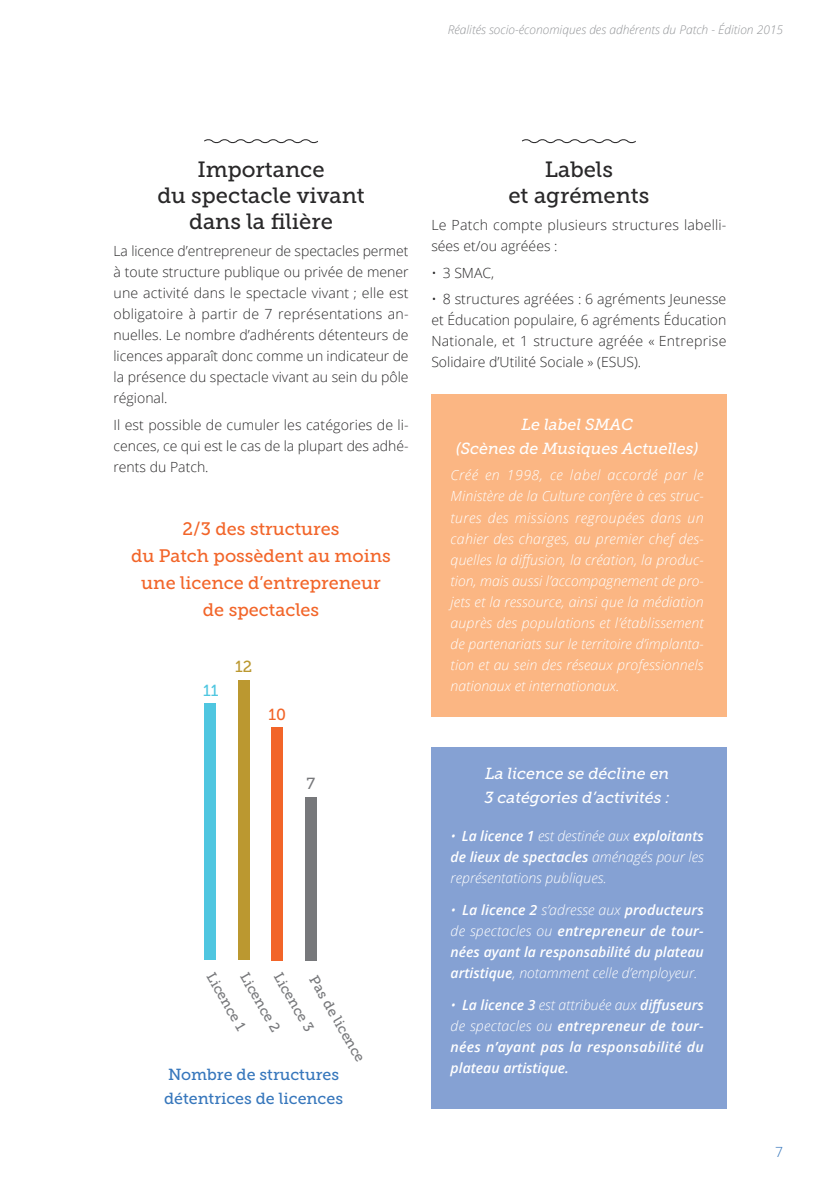
<style>
.page{position:relative;width:840px;height:1191px;background:#fff}
.page>*{position:absolute;margin:0;border:0;box-sizing:border-box;transform-origin:0 0}
.t1{font:22px/26px "Museo Slab 500";color:#292829;text-align:center}
.t2{font:18px/27px "Museo Slab 500";color:#f26529;text-align:center}
.t3{font:italic 16px/24px "Museo Slab 500";color:#fff}
.t4{font:16px/24px "Museo Slab 500";color:#3777bc}
.t5{font:16px "Museo Slab 500";color:#4fc6e0}
.t6{font:16px "Museo Slab 500";color:#bb9830}
.t7{font:16px "Museo Slab 500";color:#f26529}
.t8{font:16px "Museo Slab 500";color:#77787b}
.t9{font:300 14px/21px "Open Sans";color:#292829;text-align:justify}
.t10{font:italic 300 14px/21px "Open Sans";color:#fff;text-align:justify}
.t11{font:italic 600 14px/21px "Open Sans";color:#fff;text-align:justify}
.t12{font:14px "Museo Slab 500";color:#77787b}
.t13{font:300 14px "Open Sans";color:#3777bc}
.t14{font:italic 300 12px "Open Sans";color:#939598}
.s1{font-weight:600}
.s2{font-weight:300}
</style>
<div class="page">
<div style="left:431px;top:747px;width:295px;height:362px;background:#85a1d3"></div>
<div style="left:431px;top:394px;width:295px;height:323px;background:#fbb683"></div>
<svg style="left:204px;top:139px;width:114px;height:5px"></svg>
<svg style="left:522px;top:139px;width:114px;height:5px"></svg>
<div style="left:305px;top:797px;width:12px;height:163px;background:#77787b"></div>
<div style="left:271px;top:727px;width:12px;height:233px;background:#f26529"></div>
<div style="left:237px;top:680px;width:12px;height:280px;background:#bb9830"></div>
<div style="left:204px;top:703px;width:12px;height:257px;background:#4fc6e0"></div>
<p class="t14" style="left:447px;top:21px;width:337px">Réalités socio-économiques des adhérents du Patch - Édition 2015</p>
<h1 class="t1" style="left:157px;top:157px;width:209px">Importance<br>du spectacle vivant dans la filière</h1>
<p class="t9" style="left:113px;top:240px;width:296px">La licence d’entrepreneur de spectacles permet à toute structure publique ou privée de mener une activité dans le spectacle vivant ; elle est obligatoire à partir de 7 représentations an&shy;nuelles. Le nombre d’adhérents détenteurs de licences apparaît donc comme un indicateur de la présence du spectacle vivant au sein du pôle régional.</p>
<p class="t9" style="left:113px;top:414px;width:296px">Il est possible de cumuler les catégories de li&shy;cences, ce qui est le cas de la plupart des adhé&shy;rents du Patch.</p>
<p class="t2" style="left:131px;top:515px;width:261px">2/3 des structures<br>du Patch possèdent au moins une licence d’entrepreneur de spectacles</p>
<p class="t5" style="left:203px;top:682px;width:17px">11</p>
<p class="t6" style="left:235px;top:657px;width:19px">12</p>
<p class="t7" style="left:268px;top:705px;width:19px">10</p>
<p class="t8" style="left:306px;top:775px;width:10px">7</p>
<p class="t12" style="left:217px;top:970px;width:66px;rotate:60deg">Licence 1</p>
<p class="t12" style="left:250px;top:970px;width:67px;rotate:60deg">Licence 2</p>
<p class="t12" style="left:284px;top:970px;width:67px;rotate:60deg">Licence 3</p>
<p class="t12" style="left:319px;top:973px;width:98px;rotate:60deg">Pas de licence</p>
<p class="t4" style="left:164px;top:1063px;width:180px">Nombre de structures détentrices de licences</p>
<h1 class="t1" style="left:508px;top:157px;width:142px">Labels<br>et agréments</h1>
<p class="t9" style="left:431px;top:214px;width:296px">Le Patch compte plusieurs structures labelli&shy;sées et/ou agréées :</p>
<p class="t9" style="left:431px;top:262px;width:64px">• 3 SMAC,</p>
<p class="t9" style="left:431px;top:288px;width:296px">• 8 structures agréées : 6 agréments Jeunesse et Éducation populaire, 6 agréments Éducation Nationale, et 1 structure agréée « Entreprise Solidaire d’Utilité Sociale » (ESUS).</p>
<p class="t3" style="left:455px;top:412px;width:244px;text-align:center">Le label SMAC<br>(Scènes de Musiques Actuelles)</p>
<p class="t10" style="left:450px;top:464px;width:254px">Créé en 1998, ce label accordé par le Ministère de la Culture confère à ces struc&shy;tures des missions regroupées dans un cahier des charges, au premier chef des&shy;quelles la diffusion, la création, la produc&shy;tion, mais aussi l’accompagnement de pro&shy;jets et la ressource, ainsi que la médiation auprès des populations et l’établissement de partenariats sur le territoire d’implanta&shy;tion et au sein des réseaux professionnels nationaux et internationaux.</p>
<p class="t3" style="left:484px;top:761px;width:187px">La licence se décline en<br>3 catégories d’activités :</p>
<p class="t10" style="left:450px;top:824px;width:254px">• <span class="s1">La licence 1</span> est destinée aux <span class="s1">exploitants de lieux de spectacles</span> aménagés pour les représentations publiques.</p>
<p class="t11" style="left:450px;top:899px;width:254px"><span class="s2">•</span> La licence 2 <span class="s2">s’adresse aux</span> producteurs <span class="s2">de spectacles ou</span> entrepreneur de tour&shy;nées ayant la responsabilité du plateau artistique<span class="s2">, notamment celle d’employeur.</span></p>
<p class="t11" style="left:450px;top:994px;width:254px"><span class="s2">•</span> La licence 3 <span class="s2">est attribuée aux</span> diffuseurs <span class="s2">de spectacles ou</span> entrepreneur de tour&shy;nées n’ayant pas la responsabilité du plateau artistique.</p>
<p class="t13" style="left:774px;top:1142px;width:9px">7</p>
</div>
